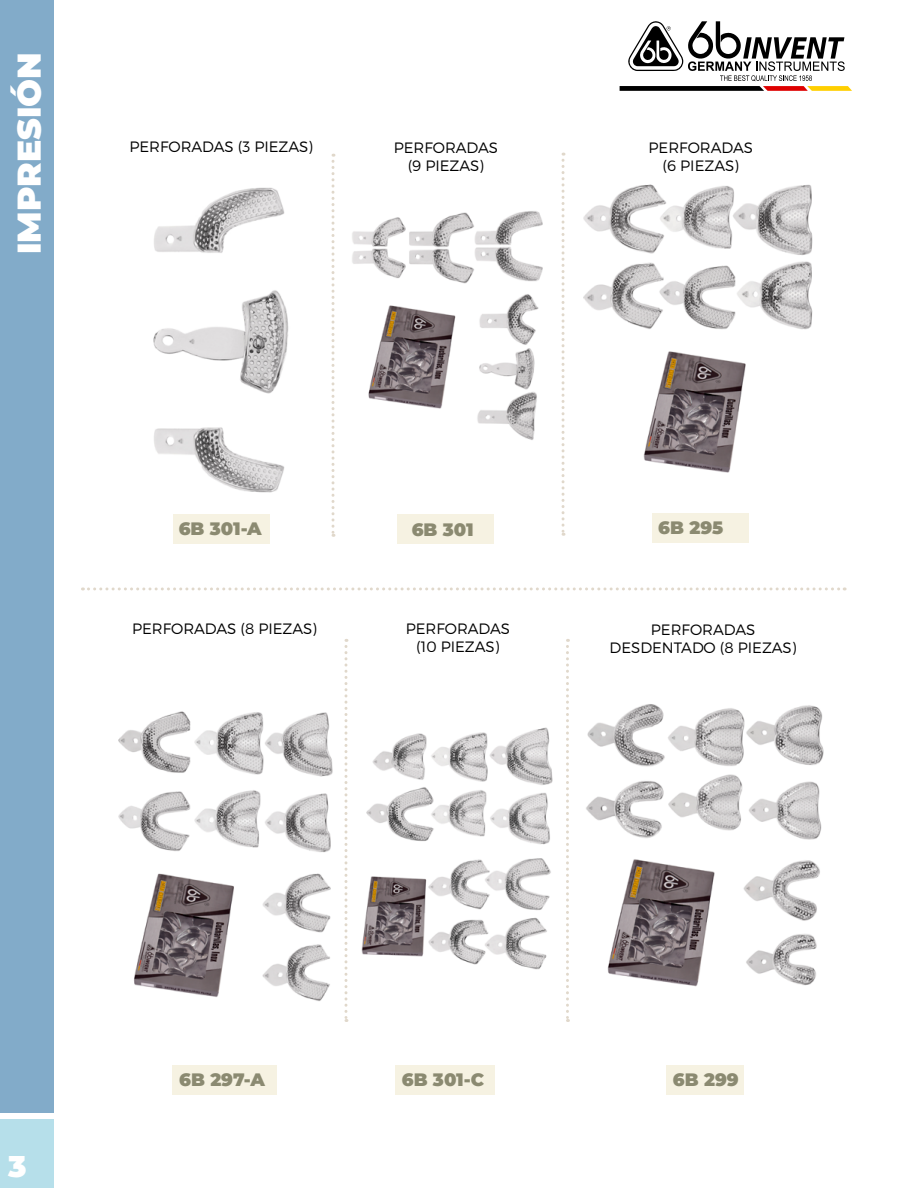
<style>
.page{position:relative;width:918px;height:1188px;background:#fff}
.page>*{position:absolute;margin:0;border:0;box-sizing:border-box;transform-origin:0 0}
.t1{font:900 33px "Montserrat";color:#fff}
.t2{font:900 30px "Montserrat";color:#fff}
.t3{font:900 18px "Montserrat";color:#8b8a71}
.t4{font:300 15px/18px "Montserrat";color:#000;text-align:center}
</style>
<div class="page">
<div style="left:0;top:0;width:54px;height:1112px;background:#82abc9"></div>
<div style="left:0;top:1119px;width:54px;height:69px;background:#b6dfea"></div>
<svg style="left:620px;top:21px;width:232px;height:70px"></svg>
<div style="left:173px;top:1065px;width:104px;height:29px;background:#f6f2e2"></div>
<div style="left:395px;top:1065px;width:100px;height:29px;background:#f6f2e2"></div>
<div style="left:666px;top:1065px;width:78px;height:29px;background:#f6f2e2"></div>
<svg style="left:82px;top:587px;width:763px;height:3px"></svg>
<svg style="left:344px;top:639px;width:3px;height:383px"></svg>
<svg style="left:566px;top:639px;width:3px;height:383px"></svg>
<svg style="left:332px;top:154px;width:3px;height:383px"></svg>
<svg style="left:562px;top:153px;width:3px;height:383px"></svg>
<div style="left:173px;top:514px;width:97px;height:30px;background:#f6f2e2"></div>
<div style="left:398px;top:514px;width:96px;height:30px;background:#f6f2e2"></div>
<div style="left:652px;top:513px;width:97px;height:30px;background:#f6f2e2"></div>
<img style="left:153px;top:187px;width:136px;height:306px">
<img style="left:352px;top:211px;width:191px;height:229px">
<img style="left:584px;top:184px;width:229px;height:289px">
<img style="left:118px;top:711px;width:215px;height:290px">
<img style="left:361px;top:727px;width:192px;height:243px">
<img style="left:586px;top:704px;width:238px;height:283px">
<h1 class="t1" style="left:4px;top:254px;width:203px;rotate:-90deg">IMPRESIÓN</h1>
<p class="t4" style="left:129px;top:138px;width:185px">PERFORADAS (3 PIEZAS)</p>
<p class="t4" style="left:394px;top:139px;width:106px">PERFORADAS (9 PIEZAS)</p>
<p class="t4" style="left:649px;top:139px;width:106px">PERFORADAS (6 PIEZAS)</p>
<p class="t3" style="left:179px;top:515px;width:85px">6B 301-A</p>
<p class="t3" style="left:658px;top:514px;width:67px">6B 295</p>
<p class="t3" style="left:412px;top:516px;width:64px">6B 301</p>
<p class="t4" style="left:132px;top:620px;width:186px">PERFORADAS (8 PIEZAS)</p>
<p class="t4" style="left:406px;top:620px;width:106px">PERFORADAS (10 PIEZAS)</p>
<p class="t4" style="left:610px;top:621px;width:188px">PERFORADAS<br>DESDENTADO (8 PIEZAS)</p>
<h2 class="t2" style="left:8px;top:1143px;width:20px">3</h2>
<p class="t3" style="left:179px;top:1066px;width:87px">6B 297-A</p>
<p class="t3" style="left:402px;top:1066px;width:84px">6B 301-C</p>
<p class="t3" style="left:673px;top:1066px;width:67px">6B 299</p>
</div>
